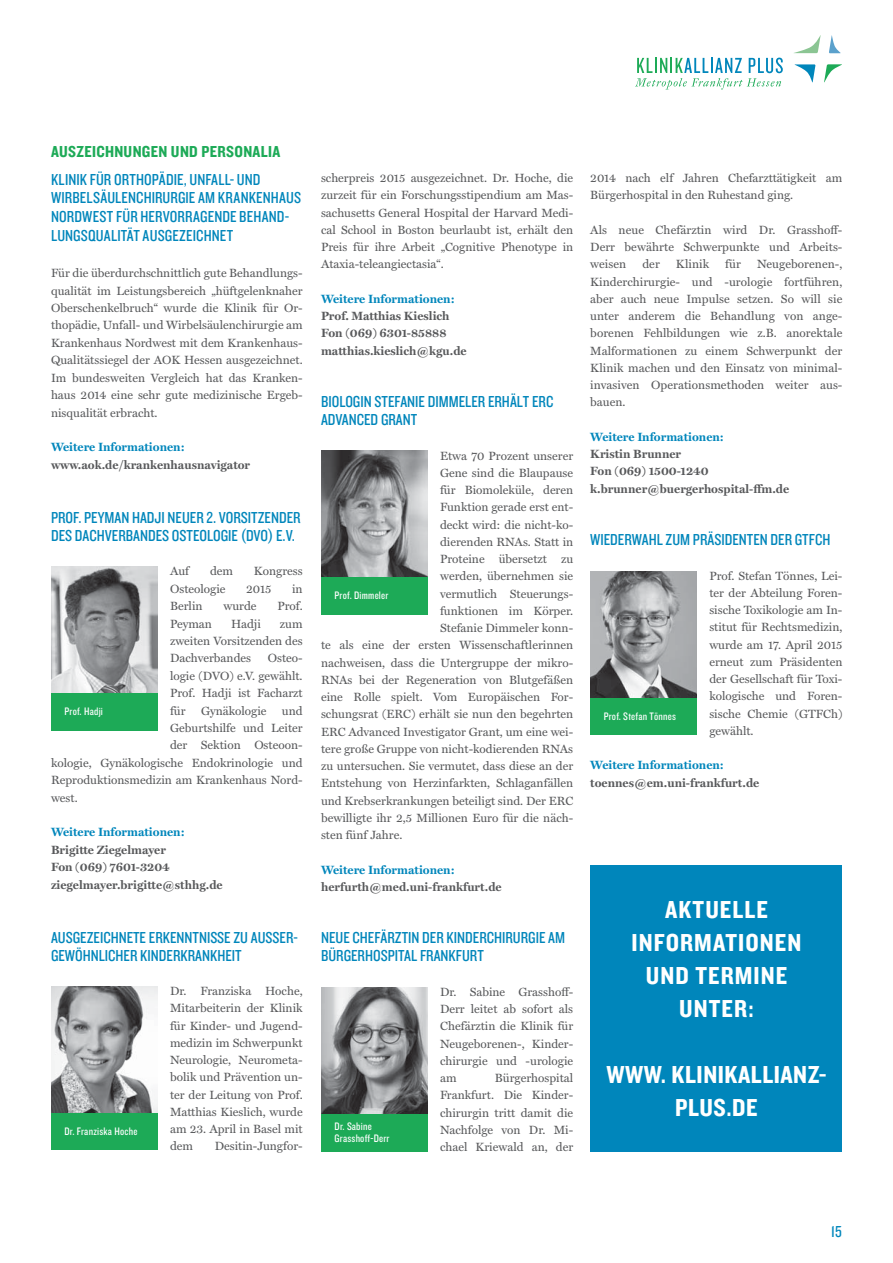
<style>
.page{position:relative;width:893px;height:1263px;background:#fff}
.page>*{position:absolute;margin:0;border:0;box-sizing:border-box;transform-origin:0 0}
.t1{font:25.5px/33px "Knockout HTF50 Welterweight";letter-spacing:.04em;color:#fff;text-align:center}
.t2{font:25.5px/33px "Knockout HTF50 Welterweight";letter-spacing:.02em;color:#fff;text-align:center}
.t3{font:16.5px/18px "Knockout HTF29 Junior Liteweight";color:#0086bb}
.t4{font:16.5px "Knockout HTF50 Welterweight";letter-spacing:.02em;color:#1daa57}
.t5{font:12px/17.2px "Miller Text";color:#58595b;text-align:justify}
.t6{font:700 12px/17.2px "Miller Text";color:#58595b}
.t7{font:700 12px "Miller Text";color:#0086bb}
.t8{font:11.25px/12px "Knockout HTF29 Junior Liteweight";letter-spacing:.02em;color:#fff}
</style>
<div class="page">
<svg style="left:824px;top:64px;width:18px;height:19px"></svg>
<svg style="left:829px;top:35px;width:12px;height:18px"></svg>
<svg style="left:794px;top:35px;width:27px;height:18px"></svg>
<svg style="left:794px;top:64px;width:21px;height:19px"></svg>
<svg style="left:635px;top:58px;width:148px;height:32px"></svg>
<div style="left:321px;top:451px;width:106px;height:164px;background:#1daa57"></div>
<img style="left:321px;top:451px;width:106px;height:126px">
<div style="left:321px;top:988px;width:106px;height:164px;background:#1daa57"></div>
<img style="left:321px;top:988px;width:106px;height:126px">
<div style="left:590px;top:572px;width:107px;height:163px;background:#1daa57"></div>
<img style="left:590px;top:572px;width:107px;height:125px">
<div style="left:51px;top:567px;width:106px;height:163px;background:#1daa57"></div>
<img style="left:51px;top:567px;width:106px;height:126px">
<div style="left:51px;top:986px;width:106px;height:164px;background:#1daa57"></div>
<img style="left:51px;top:986px;width:106px;height:126px">
<div style="left:590px;top:865px;width:252px;height:286px;background:#0086bb"></div>
<h2 class="t4" style="left:51px;top:146px;width:231px">AUSZEICHNUNGEN UND PERSONALIA</h2>
<h2 class="t3" style="left:51px;top:171px;width:252px;line-height:18.8px">KLINIK FÜR ORTHOPÄDIE, UNFALL- UND WIRBELSÄULENCHIRURGIE AM KRANKENHAUS NORDWEST FÜR HERVORRAGENDE BEHAND-LUNGSQUALITÄT AUSGEZEICHNET</h2>
<p class="t5" style="left:51px;top:265px;width:253px">Für die überdurchschnittlich gute Behandlungs&shy;qualität im Leistungsbereich „hüftgelenknaher Oberschenkelbruch“ wurde die Klinik für Or&shy;thopädie, Unfall- und Wirbelsäulenchirurgie am Krankenhaus Nordwest mit dem Krankenhaus-Qualitätssiegel der AOK Hessen ausgezeichnet.<br>Im bundesweiten Vergleich hat das Kranken&shy;haus 2014 eine sehr gute medizinische Ergeb&shy;nisqualität erbracht.</p>
<p class="t7" style="left:51px;top:441px;width:135px">Weitere Informationen:</p>
<p class="t6" style="left:51px;top:456px;width:201px">www.aok.de/krankenhausnavigator</p>
<h2 class="t3" style="left:51px;top:510px;width:251px">PROF. PEYMAN HADJI NEUER 2. VORSITZENDER<br>DES DACHVERBANDES OSTEOLOGIE (DVO) E.V.</h2>
<p class="t5" style="left:170px;top:563px;width:21px">Auf</p>
<p class="t5" style="left:210px;top:563px;width:25px">dem</p>
<p class="t5" style="left:254px;top:563px;width:50px">Kongress</p>
<p class="t5" style="left:170px;top:580px;width:57px">Osteologie</p>
<p class="t5" style="left:246px;top:580px;width:27px">2015</p>
<p class="t5" style="left:292px;top:580px;width:12px">in</p>
<p class="t5" style="left:170px;top:598px;width:34px">Berlin</p>
<p class="t5" style="left:223px;top:598px;width:35px">wurde</p>
<p class="t5" style="left:277px;top:598px;width:27px">Prof.</p>
<p class="t5" style="left:170px;top:615px;width:43px">Peyman</p>
<p class="t5" style="left:231px;top:615px;width:31px">Hadji</p>
<p class="t5" style="left:170px;top:615px;width:134px;text-indent:110px">zum zweiten Vorsitzenden des Dachverbandes</p>
<p class="t5" style="left:170px;top:650px;width:134px;text-indent:98px">Osteo&shy;logie (DVO) e.V. gewählt.<br>Prof. Hadji ist Facharzt für</p>
<p class="t5" style="left:201px;top:702px;width:67px">Gynäkologie</p>
<p class="t5" style="left:282px;top:702px;width:22px">und</p>
<p class="t5" style="left:170px;top:720px;width:134px">Geburtshilfe und Leiter</p>
<p class="t5" style="left:170px;top:737px;width:134px">der Sektion Osteoon-</p>
<p class="t5" style="left:51px;top:754px;width:253px">kologie, Gynäkologische Endokrinologie und</p>
<p class="t5" style="left:51px;top:772px;width:253px">Reproduktionsmedizin am Krankenhaus Nord-</p>
<p class="t5" style="left:51px;top:789px;width:28px">west.</p>
<p class="t7" style="left:51px;top:826px;width:135px">Weitere Informationen:</p>
<p class="t6" style="left:51px;top:841px;width:173px">Brigitte Ziegelmayer<br>Fon (069) 7601-3204 ziegelmayer.brigitte@sthhg.de</p>
<p class="t8" style="left:65px;top:706px;width:40px">Prof. Hadji</p>
<h2 class="t3" style="left:51px;top:929px;width:248px">AUSGEZEICHNETE ERKENNTNISSE ZU AUSSER-<br>GEWÖHNLICHER KINDERKRANKHEIT</h2>
<p class="t8" style="left:65px;top:1126px;width:74px">Dr. Franziska Hoche</p>
<p class="t5" style="left:170px;top:983px;width:134px">Dr. Franziska Hoche, Mitarbeiterin der Klinik für Kinder- und Jugend&shy;medizin im Schwerpunkt Neurologie, Neurometa&shy;bolik und Prävention un&shy;ter der Leitung von Prof.<br>Matthias Kieslich, wurde am 23. April in Basel mit dem</p>
<p class="t5" style="left:215px;top:1138px;width:89px">Desitin-Jungfor-</p>
<p class="t5" style="left:321px;top:170px;width:254px">scherpreis 2015 ausgezeichnet. Dr. Hoche, die zurzeit für ein Forschungsstipendium am Mas&shy;sachusetts General Hospital der Harvard Medi&shy;cal School in Boston beurlaubt ist, erhält den Preis für ihre Arbeit „Cognitive Phenotype in Ataxia-teleangiectasia“.</p>
<p class="t7" style="left:321px;top:293px;width:135px">Weitere Informationen:</p>
<p class="t6" style="left:321px;top:308px;width:147px">Prof. Matthias Kieslich<br>Fon (069) 6301-85888 matthias.kieslich@kgu.de</p>
<h2 class="t3" style="left:321px;top:394px;width:234px">BIOLOGIN STEFANIE DIMMELER ERHÄLT ERC<br>ADVANCED GRANT</h2>
<p class="t5" style="left:440px;top:447px;width:135px">Etwa 70 Prozent unserer</p>
<p class="t5" style="left:440px;top:464px;width:135px">Gene sind die Blaupause</p>
<p class="t5" style="left:440px;top:482px;width:135px">für Biomoleküle, deren</p>
<p class="t5" style="left:440px;top:499px;width:135px">Funktion gerade erst ent-</p>
<p class="t5" style="left:440px;top:516px;width:135px">deckt wird: die nicht-ko-</p>
<p class="t5" style="left:440px;top:533px;width:135px">dierenden RNAs. Statt in</p>
<p class="t5" style="left:440px;top:551px;width:135px">Proteine übersetzt zu</p>
<p class="t5" style="left:440px;top:568px;width:135px">werden, übernehmen sie</p>
<p class="t5" style="left:440px;top:585px;width:135px">vermutlich Steuerungs-</p>
<p class="t5" style="left:440px;top:602px;width:135px">funktionen im Körper.</p>
<p class="t5" style="left:440px;top:620px;width:135px">Stefanie Dimmeler konn-</p>
<p class="t5" style="left:321px;top:637px;width:254px">te als eine der ersten Wissenschaftlerinnen</p>
<p class="t5" style="left:321px;top:654px;width:254px">nachweisen, dass die Untergruppe der mikro-</p>
<p class="t5" style="left:321px;top:671px;width:254px">RNAs bei der Regeneration von Blutgefäßen</p>
<p class="t5" style="left:321px;top:689px;width:254px">eine Rolle spielt. Vom Europäischen For-</p>
<p class="t5" style="left:321px;top:706px;width:254px">schungsrat (ERC) erhält sie nun den begehrten</p>
<p class="t5" style="left:321px;top:723px;width:254px">ERC Advanced Investigator Grant, um eine wei-</p>
<p class="t5" style="left:321px;top:740px;width:254px">tere große Gruppe von nicht-kodierenden RNAs</p>
<p class="t5" style="left:321px;top:758px;width:254px">zu untersuchen. Sie vermutet, dass diese an der</p>
<p class="t5" style="left:321px;top:775px;width:254px">Entstehung von Herzinfarkten, Schlaganfällen</p>
<p class="t5" style="left:321px;top:792px;width:254px">und Krebserkrankungen beteiligt sind. Der ERC</p>
<p class="t5" style="left:321px;top:809px;width:254px">bewilligte ihr 2,5 Millionen Euro für die näch-</p>
<p class="t5" style="left:321px;top:827px;width:83px">sten fünf Jahre.</p>
<p class="t7" style="left:321px;top:863px;width:135px">Weitere Informationen:</p>
<p class="t6" style="left:321px;top:878px;width:182px">herfurth@med.uni-frankfurt.de</p>
<h2 class="t3" style="left:321px;top:930px;width:246px">NEUE CHEFÄRZTIN DER KINDERCHIRURGIE AM<br>BÜRGERHOSPITAL FRANKFURT</h2>
<p class="t8" style="left:335px;top:590px;width:55px">Prof. Dimmeler</p>
<p class="t8" style="left:335px;top:1121px;width:57px">Dr. Sabine<br>Grasshoff-Derr</p>
<p class="t5" style="left:440px;top:983px;width:135px">Dr. Sabine Grasshoff-Derr leitet ab sofort als Chefärztin die Klinik für Neugeborenen-, Kinder&shy;chirurgie und -urologie am</p>
<p class="t5" style="left:440px;top:1070px;width:135px;text-indent:55px">Bürgerhospital Frankfurt. Die Kinder&shy;chirurgin tritt damit die Nachfolge von Dr. Mi&shy;chael Kriewald an, der</p>
<p class="t5" style="left:590px;top:170px;width:254px">2014 nach elf Jahren Chefarzttätigkeit am<br>Bürgerhospital in den Ruhestand ging.</p>
<p class="t5" style="left:590px;top:221px;width:254px">Als neue Chefärztin wird Dr. Grasshoff-Derr bewährte Schwerpunkte und Arbeits&shy;weisen</p>
<p class="t5" style="left:642px;top:256px;width:19px">der</p>
<p class="t5" style="left:676px;top:256px;width:35px">Klinik</p>
<p class="t5" style="left:725px;top:256px;width:17px">für</p>
<p class="t5" style="left:590px;top:256px;width:254px;text-indent:167px">Neugeborenen-, Kinderchirurgie- und -urologie fortführen, aber auch neue Impulse setzen. So will sie unter anderem die Behandlung von ange&shy;borenen Fehlbildungen wie z.B. anorektale Malformationen zu einem Schwerpunkt der Klinik machen und den Einsatz von minimal&shy;invasiven Operationsmethoden weiter aus&shy;bauen.</p>
<p class="t7" style="left:590px;top:431px;width:135px">Weitere Informationen:</p>
<p class="t6" style="left:590px;top:446px;width:201px">Kristin Brunner<br>Fon (069) 1500-1240 k.brunner@buergerhospital-ffm.de</p>
<h2 class="t3" style="left:590px;top:532px;width:242px">WIEDERWAHL ZUM PRÄSIDENTEN DER GTFCH</h2>
<p class="t5" style="left:709px;top:567px;width:135px">Prof. Stefan Tönnes, Lei&shy;ter der Abteilung Foren&shy;sische Toxikologie am In&shy;stitut für Rechtsmedizin, wurde am 17. April 2015 erneut zum Präsidenten der Gesellschaft für Toxi&shy;kologische und Foren&shy;sische Chemie (GTFCh) gewählt.</p>
<p class="t7" style="left:590px;top:759px;width:135px">Weitere Informationen:</p>
<p class="t6" style="left:590px;top:774px;width:171px">toennes@em.uni-frankfurt.de</p>
<p class="t8" style="left:604px;top:711px;width:74px">Prof. Stefan Tönnes</p>
<h1 class="t1" style="left:632px;top:896px;width:171px">AKTUELLE<br>INFORMATIONEN<br>UND TERMINE<br>UNTER:</h1>
<h1 class="t2" style="left:607px;top:1061px;width:221px">WWW. KLINIKALLIANZ-<br>PLUS.DE</h1>
<h2 class="t3" style="left:831px;top:1224px;width:12px">15</h2>
</div>
